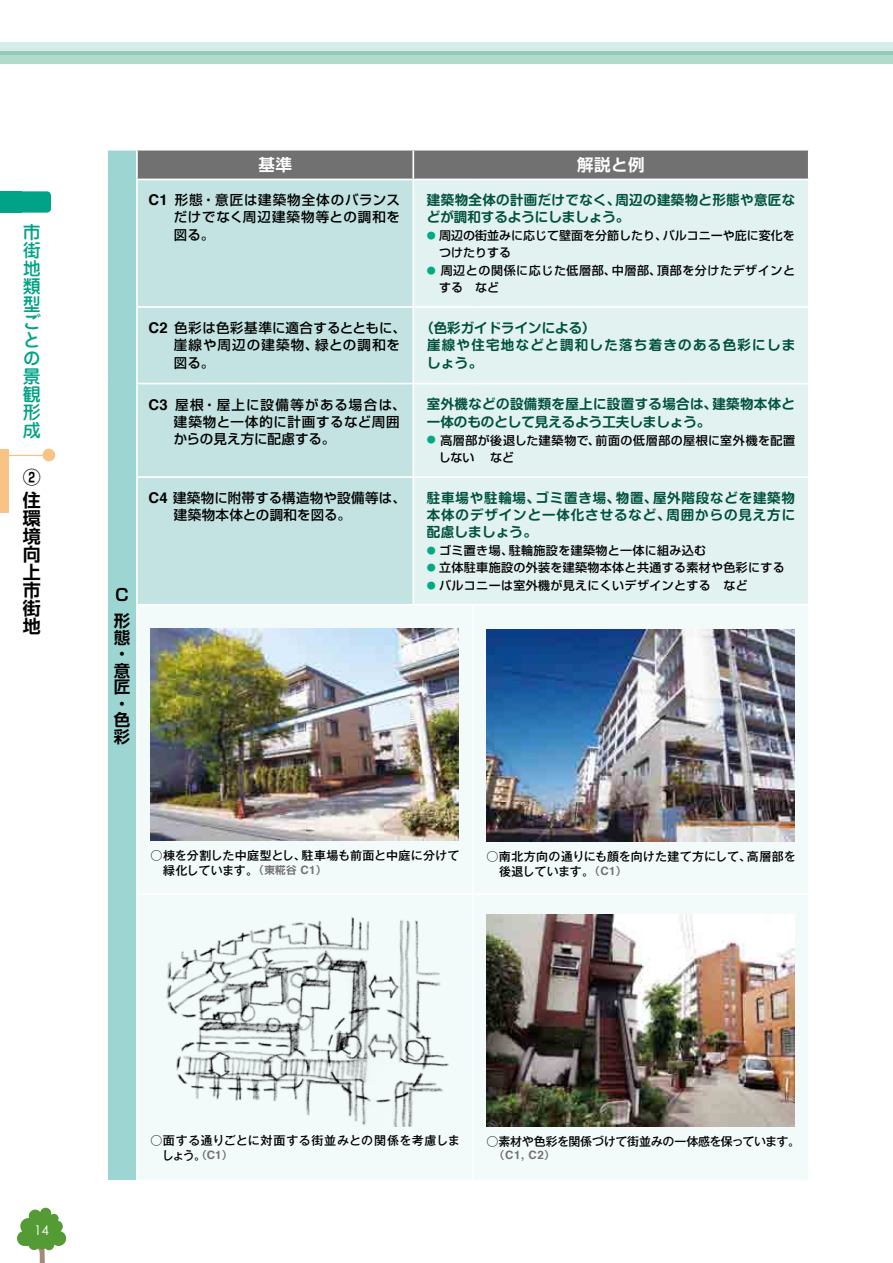
<style>
.page{position:relative;width:893px;height:1263px;background:#fff}
.page>*{position:absolute;margin:0;border:0;box-sizing:border-box;transform-origin:0 0}
.t1{font:500 18px/18px "Jun 34 Pro";color:#00a385}
.t2{font:700 18px/18px "Shin Go Pro De";color:#000}
.t3{font:700 16.5px/16.5px "Shin Go Pro De";color:#000}
.t4{font:700 16.5px "Shin Go Pro De";letter-spacing:.03em;color:#fff}
.t5{font:700 13.5px/17.2px "Shin M Go Pro De";letter-spacing:.025em;color:#005140}
.t6{font:500 13.5px/17.2px "Shin Go Pro";letter-spacing:.03em;color:#000}
.t7{font:500 13.5px/17.2px "Shin Go Pro";letter-spacing:.06em;color:#000}
.t8{font:700 13.5px/17.2px "Shin M Go Pro De";letter-spacing:.095em;color:#005140}
.t9{font:13.5px "Century Gothic";color:#fff}
.t10{font:500 12px/17.2px "Shin Go Pro";letter-spacing:.03em;color:#000}
.t11{font:500 12px/15px "Gothic MB101 Pro";letter-spacing:-.01em;color:#000}
.t12{font:500 12px/15px "Gothic MB101 Pro";letter-spacing:.01em;color:#000}
.t13{font:500 12px/17.2px "Shin Go Pro";color:#000}
.t14{font:500 12px/17.2px "Shin Go Pro";letter-spacing:.05em;color:#000}
.t15{font:500 12px/15px "Gothic MB101 Pro";letter-spacing:.03em;color:#000}
.t16{font:700 11.55px "Helvetica";color:#727171}
.s1{font-family:"Helvetica";font-weight:700;font-size:14.85px}
.s2{font-size:9px;color:#00ab84}
.s3{font-family:"Shin Go Pro De";font-weight:700;font-size:10.5px;color:#727171}
.s4{font-family:"Helvetica";font-weight:700;font-size:11.55px;color:#727171}
.s5{font-family:"Shin Go Pro De";font-size:10.5px}
</style>
<div class="page">
<div style="left:0;top:191px;width:51px;height:22px;background:#00a385;border-radius:4px"></div>
<div style="left:0;top:191px;width:21px;height:22px;background:#00a385"></div>
<svg style="left:20px;top:1208px;width:43px;height:55px"></svg>
<div style="left:17px;top:1231px;width:15px;height:15px;background:#549b35;border-radius:50%"></div>
<div style="left:51px;top:1231px;width:15px;height:15px;background:#549b35;border-radius:50%"></div>
<div style="left:0;top:51px;width:893px;height:13px;background:#b1dbcb"></div>
<svg style="left:0;top:43px;width:892px;height:12px;background:#bee0da"></svg>
<svg style="left:892px;top:43px;width:1px;height:12px"></svg>
<div style="left:0;top:449px;width:9px;height:63px;background:#f9c385"></div>
<hr style="left:4px;top:455px;width:43px;height:1px;background:#f9c385">
<div style="left:43px;top:449px;width:12px;height:12px;background:#f9c385;border-radius:50%"></div>
<div style="left:107px;top:150px;width:30px;height:1031px;background:#9dd5d2"></div>
<div style="left:138px;top:151px;width:670px;height:28px;background:#727171"></div>
<div style="left:138px;top:180px;width:274px;height:424px;background:#c2e3e1"></div>
<div style="left:414px;top:180px;width:394px;height:424px;background:#e2f2f1"></div>
<div style="left:138px;top:606px;width:670px;height:574px;background:#f3fafa"></div>
<hr style="left:106px;top:149px;width:31px;height:2px;background:#fff">
<hr style="left:106px;top:151px;width:2px;height:28px;background:#fff">
<hr style="left:136px;top:151px;width:2px;height:28px;background:#fff">
<hr style="left:412px;top:151px;width:2px;height:28px;background:#fff">
<hr style="left:106px;top:179px;width:2px;height:128px;background:#fff">
<hr style="left:136px;top:179px;width:277px;height:1px;background:#fff">
<hr style="left:136px;top:180px;width:2px;height:126px;background:#fff">
<hr style="left:106px;top:307px;width:2px;height:77px;background:#fff">
<hr style="left:136px;top:306px;width:277px;height:2px;background:#fff">
<hr style="left:136px;top:308px;width:2px;height:75px;background:#fff">
<hr style="left:413px;top:306px;width:60px;height:2px;background:#fff">
<hr style="left:473px;top:306px;width:337px;height:2px;background:#fff">
<hr style="left:106px;top:384px;width:2px;height:93px;background:#fff">
<hr style="left:136px;top:383px;width:277px;height:1px;background:#fff">
<hr style="left:136px;top:384px;width:2px;height:92px;background:#fff">
<hr style="left:413px;top:383px;width:60px;height:1px;background:#fff">
<hr style="left:473px;top:383px;width:337px;height:1px;background:#fff">
<hr style="left:106px;top:477px;width:2px;height:128px;background:#fff">
<hr style="left:136px;top:476px;width:277px;height:2px;background:#fff">
<hr style="left:136px;top:478px;width:2px;height:126px;background:#fff">
<hr style="left:413px;top:476px;width:60px;height:2px;background:#fff">
<hr style="left:473px;top:476px;width:337px;height:2px;background:#fff">
<hr style="left:106px;top:605px;width:2px;height:575px;background:#fff">
<hr style="left:136px;top:604px;width:277px;height:1px;background:#fff">
<hr style="left:136px;top:605px;width:2px;height:575px;background:#fff">
<hr style="left:472px;top:605px;width:2px;height:575px;background:#fff">
<hr style="left:106px;top:1180px;width:31px;height:2px;background:#fff">
<img style="left:151px;top:628px;width:308px;height:213px">
<img style="left:163px;top:916px;width:286px;height:210px">
<img style="left:486px;top:629px;width:309px;height:213px">
<img style="left:486px;top:914px;width:309px;height:213px">
<hr style="left:136px;top:893px;width:672px;height:2px;background:#fff">
<h1 class="t1" style="left:23px;top:221px;width:19px">市街地類型ごとの景観形成</h1>
<h1 class="t2" style="left:23px;top:463px;width:19px;line-height:23.5px">②住</h1>
<h1 class="t2" style="left:23px;top:507px;width:19px;text-align:justify">環境向上市街地</h1>
<p class="t3" style="left:114px;top:579px;width:18px;line-height:26.4px">Ｃ形</p>
<p class="t3" style="left:114px;top:627px;width:18px">態・意匠・色彩</p>
<p class="t4" style="left:258px;top:151px;width:35px">基準</p>
<p class="t4" style="left:577px;top:151px;width:69px">解説と例</p>
<p class="t6" style="left:174px;top:190px;width:228px;text-align:justify;text-indent:-25px"><span class="s1">C1</span> 形態・意匠は建築物全体のバランスだけでなく周辺建築物等との調和を図る。</p>
<p class="t5" style="left:427px;top:190px;width:370px">建築物全体の計画だけでなく、周辺の建築物と形態や意匠などが調和するようにしましょう。</p>
<p class="t13" style="left:439px;top:226px;width:357px;text-indent:-12px"><span class="s2">●</span> 周辺の街並みに応じて壁面を分節したり、バルコニーや庇に変化をつけたりする</p>
<p class="t14" style="left:439px;top:260px;width:357px;text-indent:-12px"><span class="s2">●</span> 周辺との関係に応じた低層部、中層部、頂部を分けたデザインとする など</p>
<p class="t6" style="left:174px;top:318px;width:233px;text-indent:-26px"><span class="s1">C2</span> 色彩は色彩基準に適合するとともに、崖線や周辺の建築物、緑との調和を図る。</p>
<p class="t8" style="left:427px;top:318px;width:370px;text-indent:-7px">（色彩ガイドラインによる）<br>崖線や住宅地などと調和した落ち着きのある色彩にしましょう。</p>
<p class="t7" style="left:174px;top:394px;width:233px;text-indent:-25px"><span class="s1">C3</span> 屋根・屋上に設備等がある場合は、建築物と一体的に計画するなど周囲からの見え方に配慮する。</p>
<p class="t5" style="left:427px;top:394px;width:370px">室外機などの設備類を屋上に設置する場合は、建築物本体と一体のものとして見えるよう工夫しましょう。</p>
<p class="t10" style="left:439px;top:430px;width:358px;text-indent:-12px"><span class="s2">●</span> 高層部が後退した建築物で、前面の低層部の屋根に室外機を配置しない</p>
<p class="t10" style="left:490px;top:447px;width:25px">など</p>
<p class="t6" style="left:174px;top:487px;width:233px;text-indent:-26px"><span class="s1">C4</span> 建築物に附帯する構造物や設備等は、建築物本体との調和を図る。</p>
<p class="t5" style="left:427px;top:487px;width:370px;text-align:justify">駐車場や駐輪場、ゴミ置き場、物置、屋外階段などを建築物本体のデザインと一体化させるなど、周囲からの見え方に配慮しましょう。</p>
<p class="t10" style="left:427px;top:540px;width:281px"><span class="s2">●</span> ゴミ置き場、駐輪施設を建築物と一体に組み込む</p>
<p class="t10" style="left:427px;top:558px;width:360px"><span class="s2">●</span> 立体駐車施設の外装を建築物本体と共通する素材や色彩にする</p>
<p class="t10" style="left:427px;top:575px;width:322px"><span class="s2">●</span> バルコニーは室外機が見えにくいデザインとする など</p>
<p class="t11" style="left:163px;top:846px;width:298px;text-indent:-13px">○棟を分割した中庭型とし、駐車場も前面と中庭に分けて緑化しています。<span class="s3">（東糀谷</span> <span class="s4">C1</span><span class="s3">）</span></p>
<p class="t12" style="left:499px;top:847px;width:298px;text-indent:-13px">○南北方向の通りにも顔を向けた建て方にして、高層部を後退しています。<span class="s3">（</span><span class="s4">C1</span><span class="s3">）</span></p>
<p class="t9" style="left:34px;top:1222px;width:16px">14</p>
<p class="t15" style="left:162px;top:1131px;width:299px;text-indent:-11px">○面する通りごとに対面する街並みとの関係を考慮しましょう。<span class="s3">（</span><span class="s4">C1</span><span class="s3">）</span></p>
<p class="t11" style="left:486px;top:1132px;width:315px">○素材や色彩を関係づけて街並みの一体感を保っています。</p>
<p class="t16" style="left:494px;top:1146px;width:62px"><span class="s5">（</span>C1, C2<span class="s5">）</span></p>
</div>
